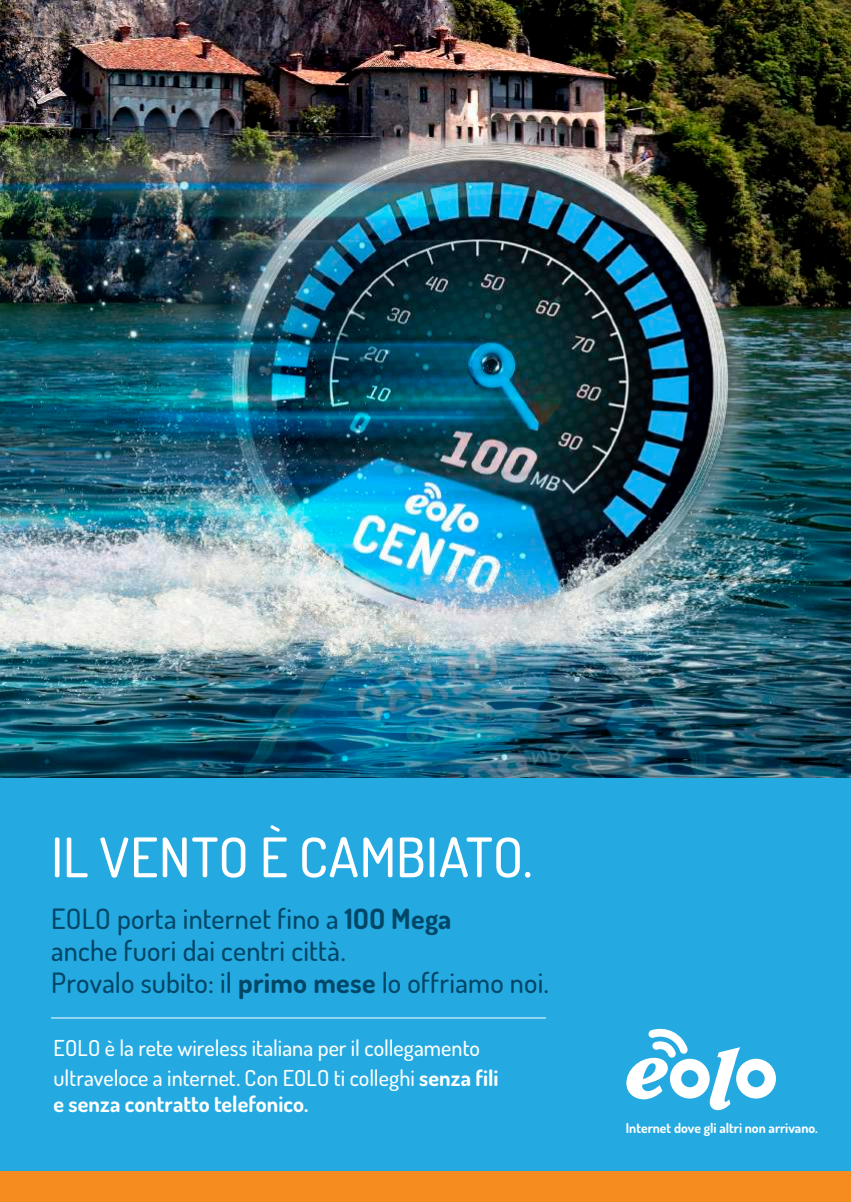
<style>
.page{position:relative;width:851px;height:1202px;background:#fff}
.page>*{position:absolute;margin:0;border:0;box-sizing:border-box;transform-origin:0 0}
.t1{font:500 54.6px "Eolo";letter-spacing:.005em;color:#fff}
.t2{font:500 28px/32px "Eolo";letter-spacing:.01em;color:#004667}
.t3{font:500 22px/30px "Eolo";color:#fff}
.t4{font:700 22px "Eolo";color:#fff}
.t5{font:700 13.6px "Eolo";color:#fff}
.s1{font-weight:700}
</style>
<div class="page">
<img style="left:0;top:0;width:850px;height:779px">
<div style="left:0;top:779px;width:850px;height:417px;background:#24aae1"></div>
<svg style="left:626px;top:1028px;width:149px;height:82px"></svg>
<div style="left:0;top:1171px;width:850px;height:31px;background:#f68c1f"></div>
<hr style="left:51px;top:1017px;width:495px;height:1px;background:#fff">
<h1 class="t1" style="left:51px;top:818px;width:483px">IL VENTO È CAMBIATO.</h1>
<p class="t2" style="left:51px;top:901px;width:499px">EOLO porta internet fino a <span class="s1">100 Mega<br></span>anche fuori dai centri città.<br>Provalo subito: il <span class="s1">primo mese</span> lo offriamo noi.</p>
<p class="t3" style="left:54px;top:1032px;width:446px">EOLO è la rete wireless italiana per il collegamento ultraveloce a internet. Con EOLO ti colleghi <span class="s1">senza fili</span></p>
<p class="t4" style="left:54px;top:1088px;width:256px">e senza contratto telefonico.</p>
<p class="t5" style="left:625px;top:1118px;width:193px">Internet dove gli altri non arrivano.</p>
</div>
